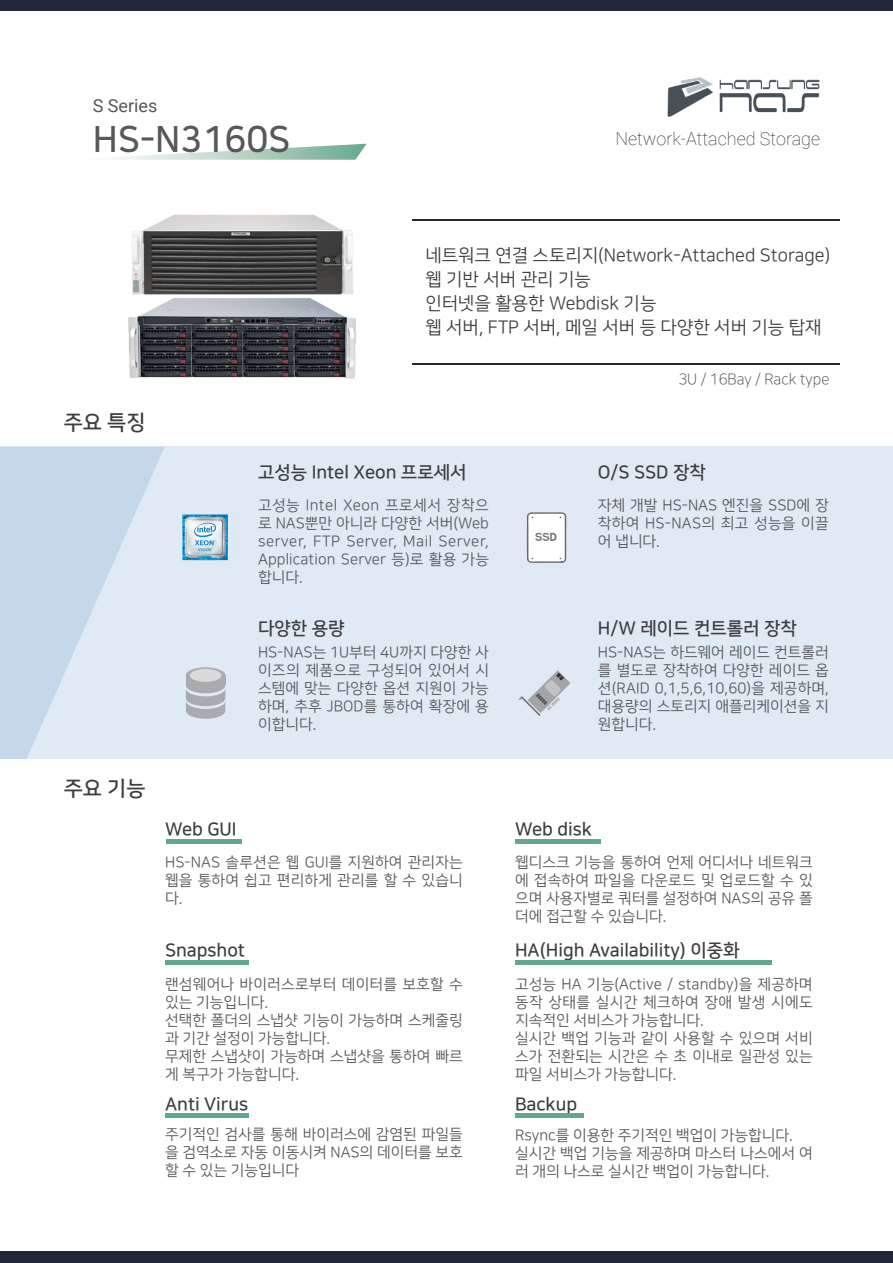
<style>
.page{position:relative;width:893px;height:1263px;background:#fff}
.page>*{position:absolute;margin:0;border:0;box-sizing:border-box;transform-origin:0 0}
.t1{font:36px "Nanum Square B";color:#57585a}
.t2{font:21px "Nanum Square B";color:#3e3e3f}
.t3{font:18px "Nanum Square B";color:#3e3e3f}
.t4{font:18px "Nanum Square R";color:#3e3e3f}
.t5{font:100 18px "Roboto";color:#231f20}
.t6{font:18px "Roboto";color:#57585a}
.t7{font:15px/18px "Nanum Square R";color:#57585a;text-align:justify}
.t8{font:15px "Nanum Square L";color:#3e3e3f}
.t9{font:11.4px "BMJUA";color:#76777c;scale:1.06 1}
</style>
<div class="page">
<img style="left:128px;top:214px;width:228px;height:164px">
<svg style="left:111px;top:144px;width:256px;height:16px"></svg>
<img style="left:667px;top:77px;width:153px;height:40px">
<hr style="left:412px;top:219px;width:428px;height:1px;background:#23273a">
<hr style="left:412px;top:363px;width:428px;height:2px;background:#23273a">
<div style="left:0;top:0;width:893px;height:10px;background:#23273a"></div>
<div style="left:0;top:1251px;width:893px;height:12px;background:#23273a"></div>
<div style="left:0;top:446px;width:893px;height:313px;background:#e0eaf4"></div>
<svg style="left:0;top:447px;width:165px;height:312px;fill:#c5d7eb"></svg>
<img style="left:182px;top:514px;width:46px;height:47px">
<svg style="left:519px;top:670px;width:52px;height:46px"></svg>
<svg style="left:186px;top:667px;width:39px;height:16px"></svg>
<div style="left:186px;top:677px;width:39px;height:16px;background:#a9abae;border-radius:50%"></div>
<div style="left:186px;top:675px;width:39px;height:10px;background:#a9abae"></div>
<svg style="left:186px;top:688px;width:39px;height:31px"></svg>
<div style="left:190px;top:669px;width:31px;height:13px;background:#dbdada;border-radius:50%"></div>
<div style="left:166px;top:839px;width:75px;height:5px;background:#62a88c"></div>
<hr style="left:166px;top:961px;width:83px;height:4px;background:#62a88c">
<hr style="left:166px;top:1114px;width:83px;height:4px;background:#62a88c">
<div style="left:515px;top:839px;width:85px;height:5px;background:#62a88c"></div>
<hr style="left:515px;top:961px;width:256px;height:4px;background:#62a88c">
<hr style="left:515px;top:1114px;width:68px;height:4px;background:#62a88c">
<svg style="left:527px;top:512px;width:39px;height:51px;background:#ececed"></svg>
<p class="t6" style="left:93px;top:93px;width:66px">S Series</p>
<p class="t1" style="left:93px;top:120px;width:199px">HS-N3160S</p>
<p class="t5" style="left:615px;top:126px;width:206px">Network-Attached Storage</p>
<p class="t4" style="left:425px;top:246px;width:407px">네트워크 연결 스토리지(Network-Attached Storage)</p>
<p class="t4" style="left:425px;top:270px;width:167px">웹 기반 서버 관리 기능</p>
<p class="t4" style="left:425px;top:294px;width:233px">인터넷을 활용한 Webdisk 기능</p>
<p class="t4" style="left:425px;top:318px;width:398px">웹 서버, FTP 서버, 메일 서버 등 다양한 서버 기능 탑재</p>
<p class="t2" style="left:64px;top:411px;width:83px">주요 특징</p>
<p class="t2" style="left:64px;top:777px;width:83px">주요 기능</p>
<p class="t8" style="left:678px;top:372px;width:153px">3U / 16Bay / Rack type</p>
<p class="t3" style="left:258px;top:462px;width:210px">고성능 Intel Xeon 프로세서</p>
<p class="t3" style="left:598px;top:462px;width:109px">O/S SSD 장착</p>
<p class="t7" style="left:258px;top:497px;width:232px">고성능 Intel Xeon 프로세서 장착으 로 NAS뿐만 아니라 다양한 서버(Web server, FTP Server, Mail Server, Application Server 등)로 활용 가능 합니다.</p>
<p class="t9" style="left:535px;top:531px;width:22px">SSD</p>
<p class="t7" style="left:598px;top:497px;width:232px">자체 개발 HS-NAS 엔진을 SSD에 장 착하여 HS-NAS의 최고 성능을 이끌 어 냅니다.</p>
<p class="t3" style="left:258px;top:619px;width:88px">다양한 용량</p>
<p class="t3" style="left:598px;top:619px;width:200px">H/W 레이드 컨트롤러 장착</p>
<p class="t7" style="left:258px;top:644px;width:232px">HS-NAS는 1U부터 4U까지 다양한 사 이즈의 제품으로 구성되어 있어서 시 스템에 맞는 다양한 옵션 지원이 가능 하며, 추후 JBOD를 통하여 확장에 용 이합니다.</p>
<p class="t7" style="left:598px;top:644px;width:232px">HS-NAS는 하드웨어 레이드 컨트롤러 를 별도로 장착하여 다양한 레이드 옵 션(RAID 0,1,5,6,10,60)을 제공하며, 대용량의 스토리지 애플리케이션을 지 원합니다.</p>
<p class="t3" style="left:165px;top:820px;width:73px">Web GUI</p>
<p class="t3" style="left:515px;top:820px;width:78px">Web disk</p>
<p class="t7" style="left:165px;top:853px;width:299px">HS-NAS 솔루션은 웹 GUI를 지원하여 관리자는 웹을 통하여 쉽고 편리하게 관리를 할 수 있습니 다.</p>
<p class="t7" style="left:515px;top:854px;width:299px">웹디스크 기능을 통하여 언제 어디서나 네트워크 에 접속하여 파일을 다운로드 및 업로드할 수 있 으며 사용자별로 쿼터를 설정하여 NAS의 공유 폴 더에 접근할 수 있습니다.</p>
<p class="t3" style="left:165px;top:940px;width:81px">Snapshot</p>
<p class="t3" style="left:515px;top:940px;width:226px">HA(High Availability) 이중화</p>
<p class="t7" style="left:165px;top:975px;width:299px">랜섬웨어나 바이러스로부터 데이터를 보호할 수 있는 기능입니다.</p>
<p class="t7" style="left:165px;top:1011px;width:299px">선택한 폴더의 스냅샷 기능이 가능하며 스케줄링 과 기간 설정이 가능합니다.</p>
<p class="t7" style="left:165px;top:1047px;width:299px">무제한 스냅샷이 가능하며 스냅샷을 통하여 빠르 게 복구가 가능합니다.</p>
<p class="t7" style="left:515px;top:976px;width:299px">고성능 HA 기능(Active / standby)을 제공하며 동작 상태를 실시간 체크하여 장애 발생 시에도 지속적인 서비스가 가능합니다.</p>
<p class="t7" style="left:515px;top:1030px;width:299px">실시간 백업 기능과 같이 사용할 수 있으며 서비 스가 전환되는 시간은 수 초 이내로 일관성 있는 파일 서비스가 가능합니다.</p>
<p class="t3" style="left:165px;top:1094px;width:85px">Anti Virus</p>
<p class="t3" style="left:515px;top:1094px;width:64px">Backup</p>
<p class="t7" style="left:165px;top:1125px;width:299px">주기적인 검사를 통해 바이러스에 감염된 파일들 을 검역소로 자동 이동시켜 NAS의 데이터를 보호 할 수 있는 기능입니다</p>
<p class="t7" style="left:515px;top:1127px;width:279px">Rsync를 이용한 주기적인 백업이 가능합니다.</p>
<p class="t7" style="left:515px;top:1145px;width:299px">실시간 백업 기능을 제공하며 마스터 나스에서 여 러 개의 나스로 실시간 백업이 가능합니다.</p>
</div>
